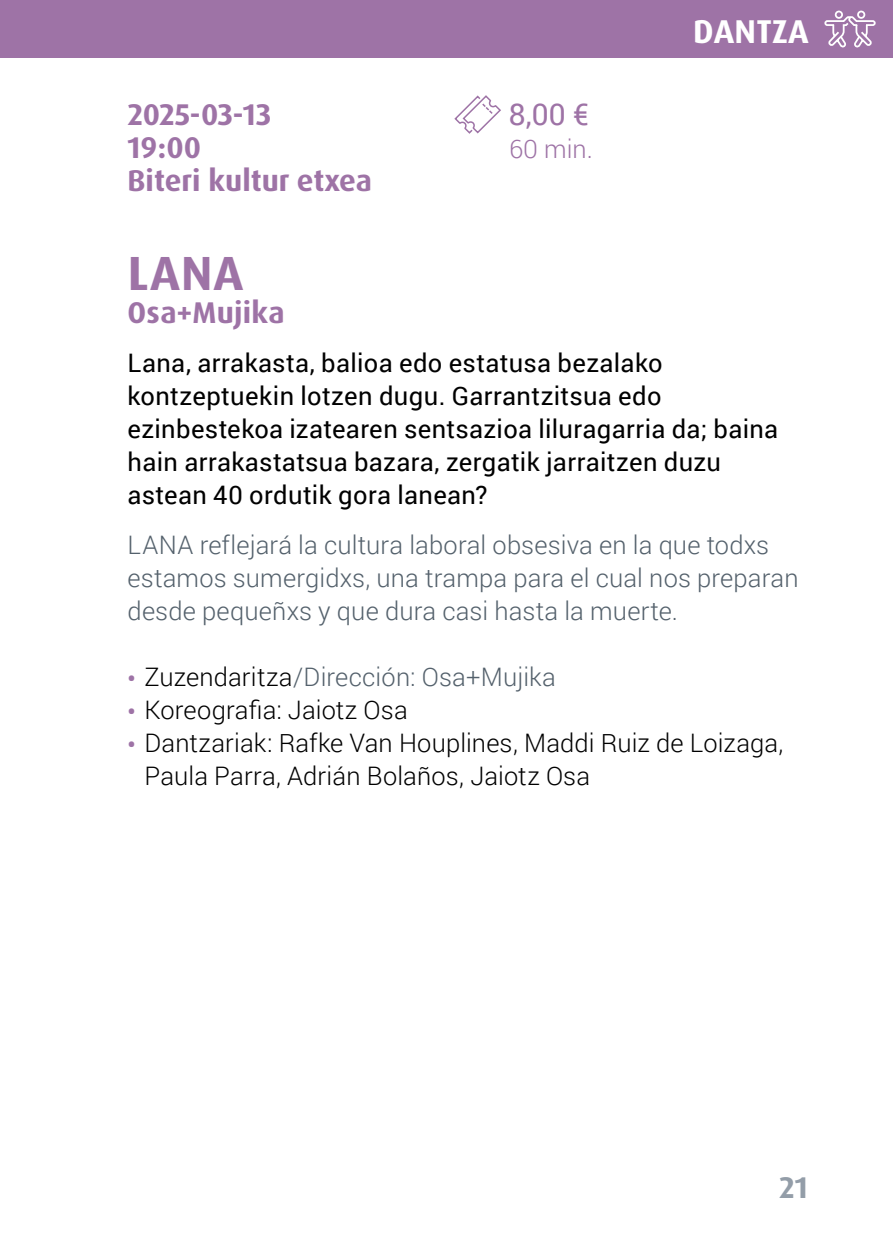
<style>
.page{position:relative;width:893px;height:1259px;background:#fff}
.page>*{position:absolute;margin:0;border:0;box-sizing:border-box;transform-origin:0 0}
.t1{font:700 48px "Dax Pro";color:#9e73a6}
.t2{font:700 33px "Dax Pro";letter-spacing:.01em;color:#fff}
.t3{font:700 30px/33px "Dax Pro";color:#9e73a6}
.t4{font:30px "Roboto";color:#9e73a6}
.t5{font:700 30px "Dax Pro";color:#939da8}
.t6{font:25.5px/33px "Roboto";letter-spacing:.015em;color:#000}
.t7{font:300 25.5px/33px "Roboto";letter-spacing:.005em;color:#54616c}
.t8{font:300 25.5px/33px "Roboto";letter-spacing:.005em;color:#000}
.t9{font:300 25.5px "Roboto";color:#9e73a6}
.s1{font-family:"Graftyne Display";font-weight:700;font-size:30px;color:#9e73a6}
.s2{color:#000}
</style>
<div class="page">
<div style="left:0;top:0;width:893px;height:58px;background:#9e73a6"></div>
<svg style="left:824px;top:10px;width:52px;height:38px"></svg>
<svg style="left:454px;top:95px;width:47px;height:39px"></svg>
<p class="t3" style="left:128px;top:98px;width:246px">2025-03-13<br>19:00<br>Biteri kultur etxea</p>
<p class="t4" style="left:509px;top:93px;width:81px">8,00 €</p>
<p class="t9" style="left:509px;top:131px;width:85px">60 min.</p>
<p class="t2" style="left:693px;top:10px;width:117px">DANTZA</p>
<h1 class="t1" style="left:128px;top:242px;width:117px">LANA</h1>
<p class="t3" style="left:128px;top:296px;width:159px">Osa+Mujika</p>
<p class="t6" style="left:128px;top:346px;width:652px">Lana, arrakasta, balioa edo estatusa bezalako kontzeptuekin lotzen dugu. Garrantzitsua edo ezinbestekoa izatearen sentsazioa liluragarria da; baina hain arrakastatsua bazara, zergatik jarraitzen duzu astean 40 ordutik gora lanean?</p>
<p class="t7" style="left:128px;top:527px;width:673px">LANA reflejará la cultura laboral obsesiva en la que todxs estamos sumergidxs, una trampa para el cual nos preparan desde pequeñxs y que dura casi hasta la muerte.</p>
<p class="t7" style="left:128px;top:659px;width:430px"><span class="s1">•</span> <span class="s2">Zuzendaritza</span>/Dirección: Osa+Mujika</p>
<p class="t8" style="left:128px;top:692px;width:282px"><span class="s1">•</span> Koreografia: Jaiotz Osa</p>
<p class="t8" style="left:145px;top:725px;width:640px;text-indent:-17px"><span class="s1">•</span> Dantzariak: Rafke Van Houplines, Maddi Ruiz de Loizaga,<br>Paula Parra, Adrián Bolaños, Jaiotz Osa</p>
<p class="t5" style="left:779px;top:1168px;width:30px">21</p>
</div>
